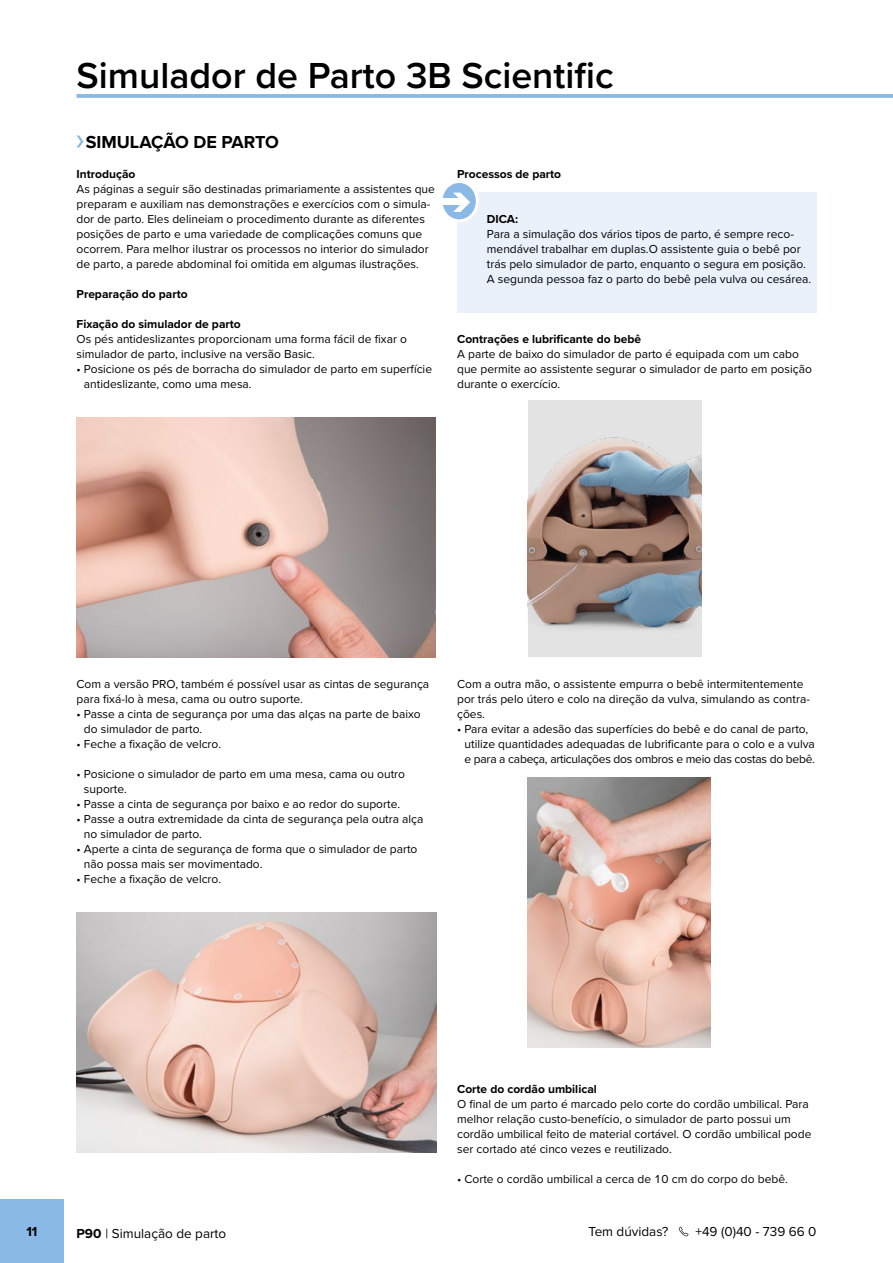
<style>
.page{position:relative;width:893px;height:1263px;background:#fff}
.page>*{position:absolute;margin:0;border:0;box-sizing:border-box;transform-origin:0 0}
.t1{font:600 37.5px "Proxima Nova";color:#000}
.t2{font:700 18px "Proxima Nova";color:#000}
.t3{font:13.5px "Proxima Nova";color:#000}
.t4{font:700 13.5px "Proxima Nova";color:#000}
.t5{font:12px/15px "Proxima Nova";color:#000}
.t6{font:700 12px "Proxima Nova";color:#000}
.s1{font-weight:700}
</style>
<div class="page">
<svg style="left:77px;top:94px;width:816px;height:4px;background:#90bde5"></svg>
<div style="left:0;top:1199px;width:64px;height:64px;background:#89b9e4"></div>
<img style="left:77px;top:418px;width:359px;height:239px">
<img style="left:77px;top:913px;width:359px;height:240px">
<div style="left:457px;top:193px;width:359px;height:120px;background:#eaf1fb"></div>
<svg style="left:441px;top:181px;width:36px;height:40px"></svg>
<div style="left:439px;top:180px;width:40px;height:42px;border:3px solid #fff;border-radius:50%"></div>
<div style="left:436px;top:198px;width:28px;height:7px;background:#fff"></div>
<div style="left:528px;top:400px;width:174px;height:257px;background:#e3e3e3"></div>
<img style="left:528px;top:437px;width:174px;height:192px">
<svg style="left:679px;top:1227px;width:9px;height:9px"></svg>
<img style="left:528px;top:778px;width:182px;height:270px">
<svg style="left:77px;top:136px;width:7px;height:12px"></svg>
<svg style="left:446px;top:192px;width:24px;height:20px"></svg>
<h1 class="t1" style="left:77px;top:48px;width:539px">Simulador de Parto 3B Scientific</h1>
<h2 class="t2" style="left:86px;top:128px;width:195px">SIMULAÇÃO DE PARTO</h2>
<p class="t6" style="left:77px;top:165px;width:60px">Introdução</p>
<p class="t5" style="left:77px;top:180px;width:360px">As páginas a seguir são destinadas primariamente a assistentes que preparam e auxiliam nas demonstrações e exercícios com o simula&shy;dor de parto. Eles delineiam o procedimento durante as diferentes posições de parto e uma variedade de complicações comuns que ocorrem. Para melhor ilustrar os processos no interior do simulador de parto, a parede abdominal foi omitida em algumas ilustrações.</p>
<p class="t6" style="left:77px;top:285px;width:113px">Preparação do parto</p>
<p class="t6" style="left:77px;top:315px;width:166px">Fixação do simulador de parto</p>
<p class="t5" style="left:77px;top:330px;width:332px">Os pés antideslizantes proporcionam uma forma fácil de fixar o simulador de parto, inclusive na versão Basic.</p>
<p class="t5" style="left:84px;top:360px;width:350px;text-indent:-7px">• Posicione os pés de borracha do simulador de parto em superfície antideslizante, como uma mesa.</p>
<p class="t6" style="left:457px;top:165px;width:105px">Processos de parto</p>
<p class="t6" style="left:487px;top:210px;width:33px">DICA:</p>
<p class="t5" style="left:487px;top:225px;width:326px">Para a simulação dos vários tipos de parto, é sempre reco&shy;mendável trabalhar em duplas.O assistente guia o bebê por trás pelo simulador de parto, enquanto o segura em posição.<br>A segunda pessoa faz o parto do bebê pela vulva ou cesárea.</p>
<p class="t6" style="left:457px;top:330px;width:185px">Contrações e lubrificante do bebê</p>
<p class="t5" style="left:457px;top:345px;width:356px">A parte de baixo do simulador de parto é equipada com um cabo que permite ao assistente segurar o simulador de parto em posição durante o exercício.</p>
<p class="t5" style="left:77px;top:675px;width:354px">Com a versão PRO, também é possível usar as cintas de segurança para fixá-lo à mesa, cama ou outro suporte.</p>
<p class="t5" style="left:84px;top:705px;width:338px;text-indent:-7px">• Passe a cinta de segurança por uma das alças na parte de baixo do simulador de parto.</p>
<p class="t5" style="left:77px;top:735px;width:146px">• Feche a fixação de velcro.</p>
<p class="t5" style="left:84px;top:765px;width:323px;text-indent:-7px">• Posicione o simulador de parto em uma mesa, cama ou outro suporte.</p>
<p class="t5" style="left:77px;top:795px;width:325px">• Passe a cinta de segurança por baixo e ao redor do suporte.</p>
<p class="t5" style="left:84px;top:810px;width:341px;text-indent:-7px">• Passe a outra extremidade da cinta de segurança pela outra alça no simulador de parto.</p>
<p class="t5" style="left:84px;top:840px;width:335px;text-indent:-7px">• Aperte a cinta de segurança de forma que o simulador de parto não possa mais ser movimentado.</p>
<p class="t5" style="left:77px;top:870px;width:146px">• Feche a fixação de velcro.</p>
<p class="t5" style="left:457px;top:675px;width:354px">Com a outra mão, o assistente empurra o bebê intermitentemente por trás pelo útero e colo na direção da vulva, simulando as contra&shy;ções.</p>
<p class="t5" style="left:464px;top:720px;width:352px;text-indent:-7px">• Para evitar a adesão das superfícies do bebê e do canal de parto, utilize quantidades adequadas de lubrificante para o colo e a vulva e para a cabeça, articulações dos ombros e meio das costas do bebê.</p>
<p class="t6" style="left:457px;top:1080px;width:141px">Corte do cordão umbilical</p>
<p class="t5" style="left:457px;top:1095px;width:356px">O final de um parto é marcado pelo corte do cordão umbilical. Para melhor relação custo-benefício, o simulador de parto possui um cordão umbilical feito de material cortável. O cordão umbilical pode ser cortado até cinco vezes e reutilizado.</p>
<p class="t5" style="left:457px;top:1170px;width:332px">• Corte o cordão umbilical a cerca de 10 cm do corpo do bebê.</p>
<p class="t4" style="left:26px;top:1222px;width:13px">11</p>
<p class="t3" style="left:588px;top:1222px;width:81px">Tem dúvidas?</p>
<p class="t3" style="left:695px;top:1222px;width:123px">+49 (0)40 - 739 66 0</p>
<p class="t3" style="left:77px;top:1223px;width:151px"><span class="s1">P90</span> | Simulação de parto</p>
</div>
